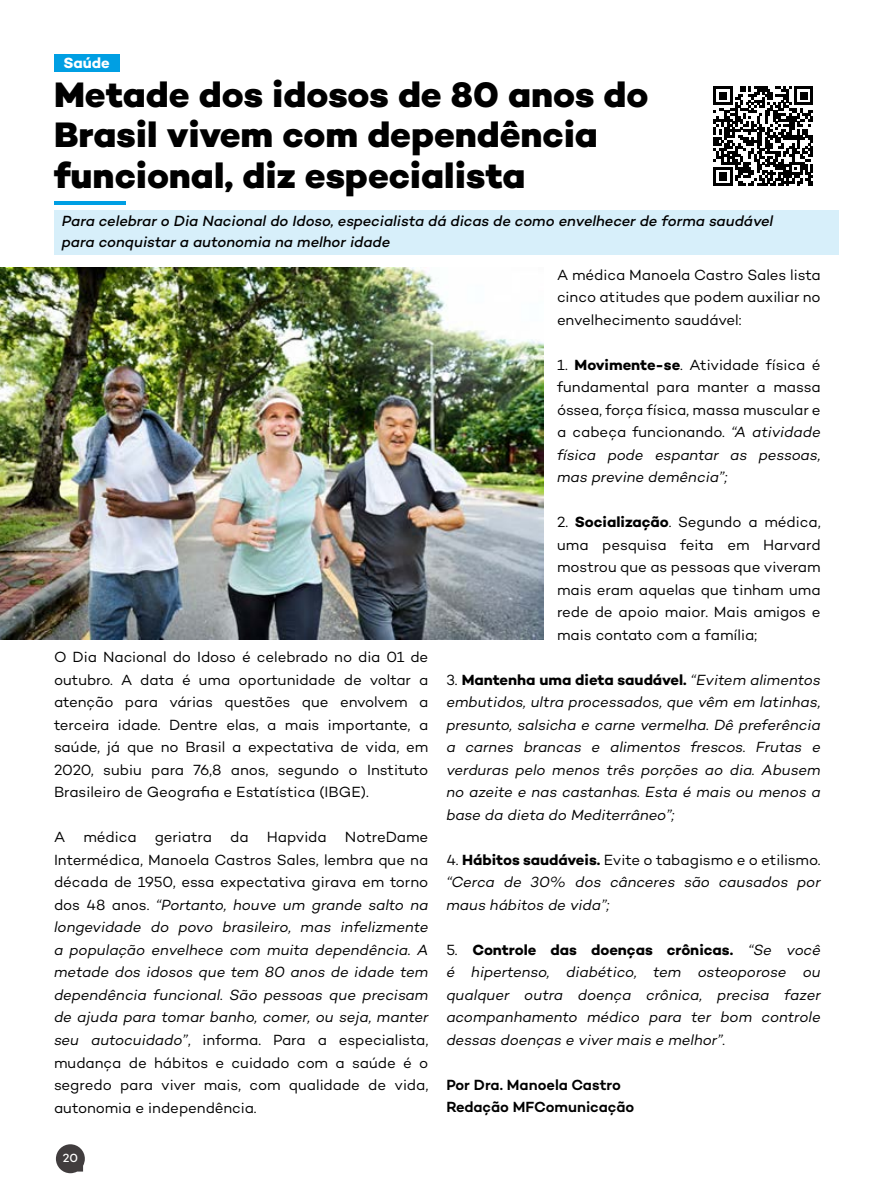
<style>
.page{position:relative;width:893px;height:1191px;background:#fff}
.page>*{position:absolute;margin:0;border:0;box-sizing:border-box;transform-origin:0 0}
.t1{font:800 36px/40.5px "Campton";color:#000}
.t2{font:15px/22.5px "Campton";color:#000;text-align:justify}
.t3{font:italic 15px/22.5px "Campton";letter-spacing:-.005em;color:#000;text-align:justify}
.t4{font:italic 500 15px/21px "Campton";color:#000}
.t5{font:600 15px/22.5px "Campton";letter-spacing:-.005em;color:#000}
.t6{font:700 15px "Campton";letter-spacing:-.005em;color:#fff}
.t7{font:500 12px "Campton";color:#fff}
.s1{font-style:italic}
.s2{font-weight:700}
.s3{font-style:normal}
.s4{font-weight:700;font-style:normal}
</style>
<div class="page">
<svg style="left:56px;top:1144px;width:29px;height:29px"></svg>
<div style="left:54px;top:210px;width:785px;height:45px;background:#d7effa"></div>
<hr style="left:54px;top:201px;width:71px;height:4px;background:#009fe3">
<div style="left:54px;top:54px;width:66px;height:17px;background:#009fe3"></div>
<img style="left:0;top:268px;width:544px;height:371px">
<svg style="left:713px;top:86px;width:100px;height:100px"></svg>
<p class="t6" style="left:64px;top:53px;width:48px">Saúde</p>
<h1 class="t1" style="left:54px;top:74px;width:596px">Metade dos idosos de 80 anos do<br>Brasil vivem com dependência funcional, diz especialista</h1>
<p class="t4" style="left:62px;top:210px;width:713px">Para celebrar o Dia Nacional do Idoso, especialista dá dicas de como envelhecer de forma saudável para conquistar a autonomia na melhor idade</p>
<p class="t2" style="left:54px;top:645px;width:376px">O Dia Nacional do Idoso é celebrado no dia 01 de outubro. A data é uma oportunidade de voltar a atenção para várias questões que envolvem a terceira idade. Dentre elas, a mais importante, a saúde, já que no Brasil a expectativa de vida, em 2020, subiu para 76,8 anos, segundo o Instituto Brasileiro de Geografia e Estatística (IBGE).</p>
<p class="t2" style="left:54px;top:825px;width:376px">A médica geriatra da Hapvida NotreDame Intermédica, Manoela Castros Sales, lembra que na década de 1950, essa expectativa girava em torno dos 48 anos. <span class="s1">“Portanto, houve um grande salto na longevidade do povo brasileiro, mas infelizmente a população envelhece com muita dependência. A metade dos idosos que tem 80 anos de idade tem dependência funcional. São pessoas que precisam de ajuda para tomar banho, comer, ou seja, manter seu autocuidado”</span>, informa. Para a especialista, mudança de hábitos e cuidado com a saúde é o segredo para viver mais, com qualidade de vida, autonomia e independência.</p>
<p class="t7" style="left:63px;top:1150px;width:17px">20</p>
<p class="t2" style="left:557px;top:263px;width:265px">A médica Manoela Castro Sales lista cinco atitudes que podem auxiliar no envelhecimento saudável:</p>
<p class="t2" style="left:557px;top:353px;width:265px">1. <span class="s2">Movimente-se</span>. Atividade física é fundamental para manter a massa óssea, força física, massa muscular e a cabeça funcionando. <span class="s1">“A atividade física pode espantar as pessoas, mas previne demência”;</span></p>
<p class="t2" style="left:557px;top:510px;width:265px">2. <span class="s2">Socialização</span>. Segundo a médica, uma pesquisa feita em Harvard mostrou que as pessoas que viveram mais eram aquelas que tinham uma rede de apoio maior. Mais amigos e mais contato com a família;</p>
<p class="t3" style="left:446px;top:668px;width:376px"><span class="s3">3.</span> <span class="s4">Mantenha uma dieta saudável.</span> “Evitem alimentos embutidos, ultra processados, que vêm em latinhas, presunto, salsicha e carne vermelha. Dê preferência a carnes brancas e alimentos frescos. Frutas e verduras pelo menos três porções ao dia. Abusem no azeite e nas castanhas. Esta é mais ou menos a base da dieta do Mediterrâneo”;</p>
<p class="t3" style="left:446px;top:848px;width:376px"><span class="s3">4.</span> <span class="s4">Hábitos saudáveis.</span> <span class="s3">Evite o tabagismo e o etilismo. </span>“Cerca de 30% dos cânceres são causados por maus hábitos de vida”;</p>
<p class="t3" style="left:446px;top:938px;width:376px"><span class="s3">5.</span> <span class="s4">Controle das doenças crônicas.</span> “Se você é hipertenso, diabético, tem osteoporose ou qualquer outra doença crônica, precisa fazer acompanhamento médico para ter bom controle dessas doenças e viver mais e melhor”.</p>
<p class="t5" style="left:446px;top:1073px;width:189px">Por Dra. Manoela Castro<br>Redação MFComunicação</p>
</div>
